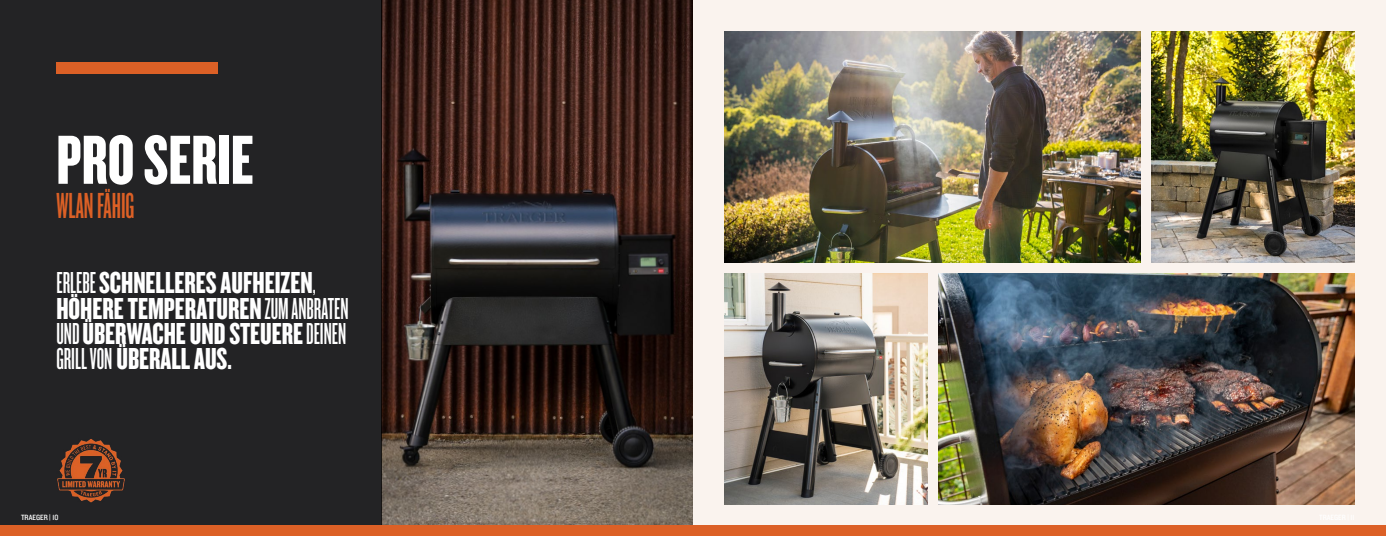
<style>
.page{position:relative;width:1386px;height:536px;background:#fff}
.page>*{position:absolute;margin:0;border:0;box-sizing:border-box;transform-origin:0 0}
.t1{font:72.01px "Knockout 68 Full Featherwt";color:#fff}
.t2{font:37.62px "Knockout 46 Flyweight";color:#dc6026}
.t3{font:31.5px/25.4px "Knockout 68 Full Featherwt";color:#fff}
.t4{font:7.88px "Knockout 30 Junior Welterwt";color:#fff}
.s1{font-family:"Knockout 46 Flyweight"}
</style>
<div class="page">
<div style="left:0;top:0;width:693px;height:536px;background:#232325"></div>
<div style="left:693px;top:0;width:693px;height:536px;background:#faf3ee"></div>
<img style="left:382px;top:0;width:311px;height:525px">
<div style="left:56px;top:62px;width:162px;height:12px;background:#dc6026"></div>
<div style="left:0;top:525px;width:702px;height:11px;background:#dc6026"></div>
<div style="left:684px;top:525px;width:702px;height:11px;background:#dc6026"></div>
<img style="left:938px;top:273px;width:416px;height:231px">
<img style="left:724px;top:32px;width:417px;height:230px">
<img style="left:724px;top:273px;width:203px;height:231px">
<img style="left:1152px;top:32px;width:202px;height:231px">
<img style="left:57px;top:439px;width:68px;height:64px">
<h1 class="t1" style="left:56px;top:116px;width:199px">PRO SERIE</h1>
<p class="t2" style="left:56px;top:184px;width:80px">WLAN FÄHIG</p>
<p class="t3" style="left:56px;top:269px;width:294px"><span class="s1">ERLEBE</span> SCHNELLERES AUFHEIZEN<span class="s1">,<br></span>HÖHERE TEMPERATUREN <span class="s1">ZUM ANBRATEN<br>UND</span> ÜBERWACHE UND STEUERE <span class="s1">DEINEN<br>GRILL VON</span> ÜBERALL AUS.</p>
<p class="t4" style="left:21px;top:511px;width:39px">TRAEGER | 10</p>
</div>
